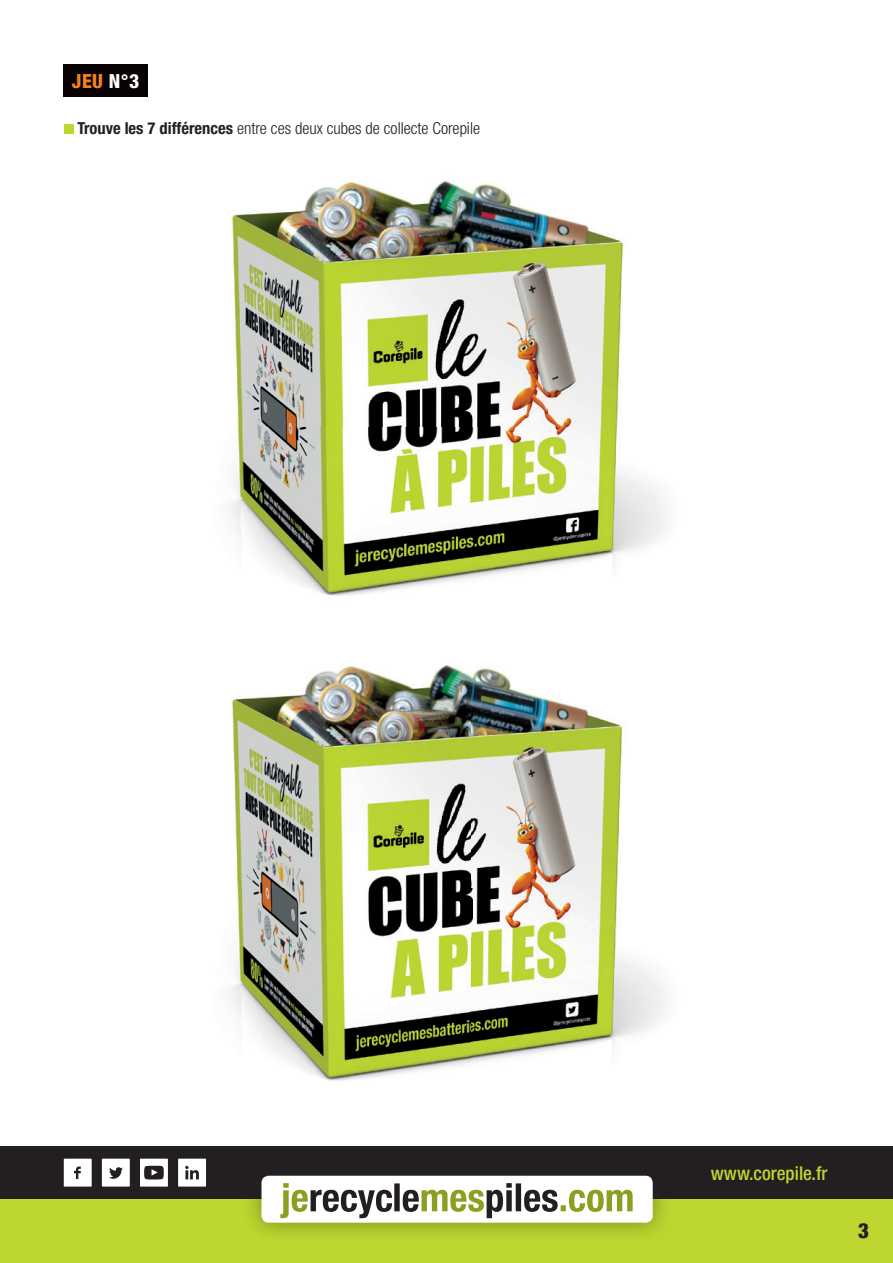
<style>
.page{position:relative;width:893px;height:1263px;background:#fff}
.page>*{position:absolute;margin:0;border:0;box-sizing:border-box;transform-origin:0 0}
.t1{font:900 condensed 21px "Helvetica Neue";color:#231f20}
.t2{font:800 condensed 19.5px "Helvetica Neue";color:#f58220}
.t3{font:500 condensed 19.05px "Helvetica Neue";color:#bed630}
.t4{font:18px "Impact";color:#231f20}
.t5{font:300 condensed 16.5px "Helvetica Neue";color:#231f20}
.s1{color:#fff}
.s2{font-weight:700}
</style>
<div class="page">
<div style="left:64px;top:124px;width:9px;height:10px;background:#bed630"></div>
<img style="left:229px;top:181px;width:437px;height:900px">
<div style="left:0;top:1146px;width:893px;height:53px;background:#231f20"></div>
<div style="left:0;top:1199px;width:893px;height:64px;background:#bed630"></div>
<img style="left:251px;top:1175px;width:413px;height:59px">
<div style="left:261px;top:1176px;width:392px;height:47px;background:#fff;border-radius:7px"></div>
<svg style="left:280px;top:1183px;width:112px;height:35px"></svg>
<div style="left:394px;top:1183px;width:6px;height:28px;background:#231f20"></div>
<svg style="left:403px;top:1183px;width:109px;height:35px"></svg>
<div style="left:516px;top:1183px;width:5px;height:28px;background:#231f20"></div>
<svg style="left:524px;top:1189px;width:109px;height:23px"></svg>
<svg style="left:64px;top:1159px;width:28px;height:27px"></svg>
<svg style="left:102px;top:1159px;width:28px;height:27px"></svg>
<svg style="left:140px;top:1159px;width:28px;height:27px"></svg>
<svg style="left:178px;top:1159px;width:28px;height:27px"></svg>
<div style="left:63px;top:64px;width:85px;height:33px;background:#080302"></div>
<p class="t2" style="left:72px;top:69px;width:69px">JEU <span class="s1">N°3</span></p>
<p class="t5" style="left:77px;top:119px;width:404px"><span class="s2">Trouve les 7 différences</span> entre ces deux cubes de collecte Corepile</p>
<p class="t3" style="left:711px;top:1162px;width:118px">www.corepile.fr</p>
<p class="t1" style="left:858px;top:1213px;width:12px">3</p>
<p class="t4" style="left:865px;top:1222px;width:8px">1</p>
</div>
